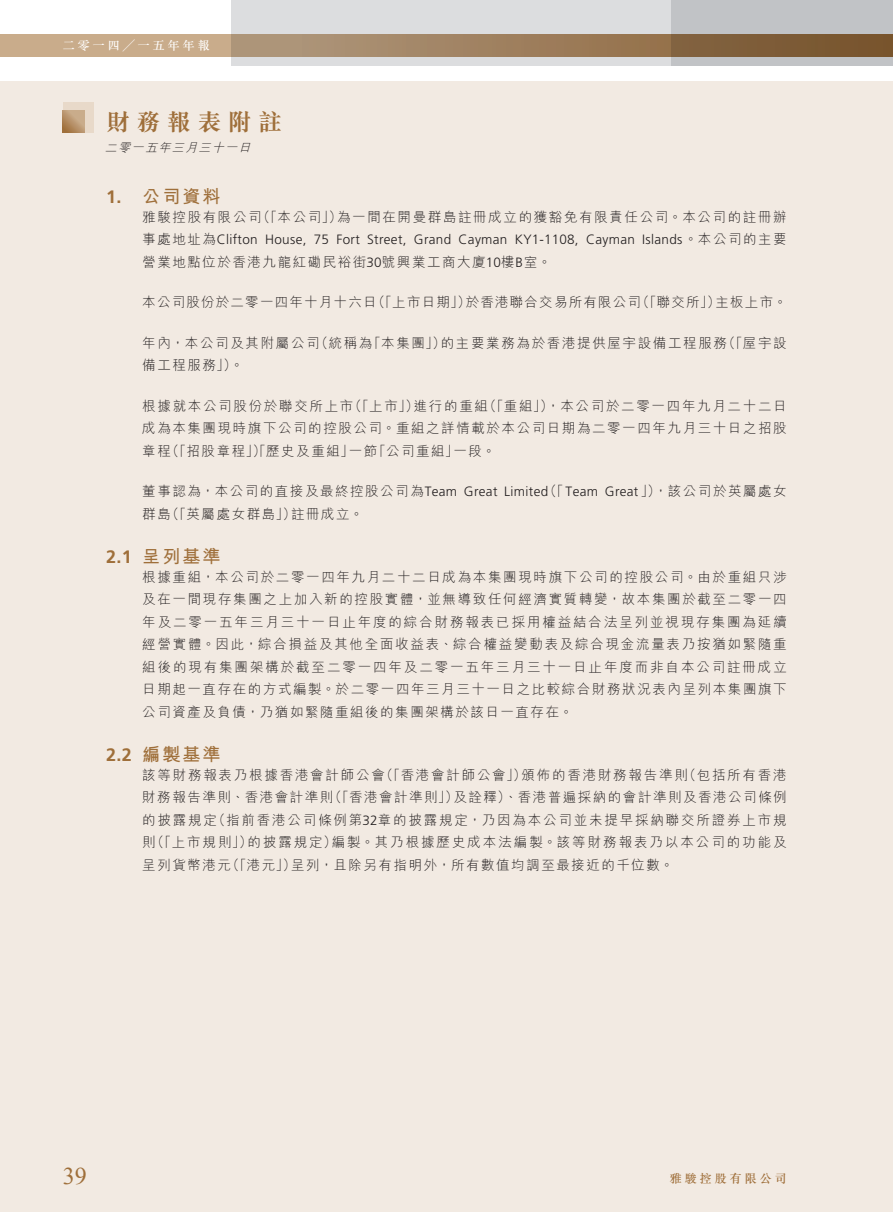
<style>
.page{position:relative;width:893px;height:1212px;background:#fff}
.page>*{position:absolute;margin:0;border:0;box-sizing:border-box;transform-origin:0 0}
.t1{font:700 24px "M Sung HK";letter-spacing:.265em;color:#9f6f3a}
.t2{font:24px "Times New Roman";color:#9f6f3a}
._03_H1{font:700 18px "M Hei HK";letter-spacing:.115em;color:#9f6f3a}
._03_H1-2{font:700 18px "Frutiger LT Std";color:#9f6f3a}
._12___P2{font:300 13.5px/22.5px "M Hei HK";letter-spacing:.115em;color:#231f20}
._12___P2-2{font:300 13.5px "Frutiger LT Std";letter-spacing:.025em;color:#231f20}
._12___P2-3{font:300 13.5px/22.5px "M Hei HK";letter-spacing:.135em;color:#231f20}
._12___P2-4{font:300 13.5px "M Hei HK";letter-spacing:.145em;color:#231f20}
._12___P2-5{font:300 13.5px "M Hei HK";letter-spacing:.09em;color:#231f20}
.t3{font:italic 300 12px "M Hei HK";color:#231f20}
.t4{font:500 12px "M Sung HK";letter-spacing:.25em;color:#fff}
.t5{font:500 12px "M Sung HK";letter-spacing:.25em;color:#9f6f3a}
.s1{font-family:"Frutiger LT Std"}
.s2{font-family:"M Hei HK"}
</style>
<div class="page">
<div style="left:0;top:81px;width:893px;height:1131px;background:#f2eae2"></div>
<div style="left:232px;top:0;width:661px;height:66px;background:#dcdddf"></div>
<svg style="left:0;top:34px;width:672px;height:22px;background:#af9272"></svg>
<svg style="left:672px;top:0;width:221px;height:66px;background:#a99e93"></svg>
<div style="left:63px;top:102px;width:30px;height:30px;background:#e8d9c9"></div>
<svg style="left:63px;top:111px;width:21px;height:21px"></svg>
<p class="t4" style="left:63px;top:38px;width:148px">二零一四╱一五年年報</p>
<h1 class="t1" style="left:106px;top:106px;width:178px">財務報表附註</h1>
<p class="t3" style="left:105px;top:139px;width:151px">二零一五年三月三十一日</p>
<p class="_03_H1" style="left:142px;top:183px;width:80px">公司資料</p>
<p class="_03_H1-2" style="left:106px;top:186px;width:17px">1.</p>
<p class="_12___P2" style="left:337px;top:205px;width:451px">為一間在開曼群島註冊成立的獲豁免有限責任公司。本公司的註冊辦</p>
<p class="_12___P2" style="left:257px;top:205px;width:87px">（「本公司」）</p>
<p class="_12___P2" style="left:142px;top:205px;width:121px">雅駿控股有限公司</p>
<p class="_12___P2" style="left:142px;top:227px;width:410px">事處地址為<span class="s1">Clifton<br></span>營業地點位於香港九龍紅磡民裕街<span class="s1">30</span>號興業工商大廈<span class="s1">10</span>樓<span class="s1">B</span>室。</p>
<p class="_12___P2-2" style="left:414px;top:232px;width:39px">Grand</p>
<p class="_12___P2-2" style="left:367px;top:232px;width:41px">Street,</p>
<p class="_12___P2-2" style="left:459px;top:232px;width:50px">Cayman</p>
<p class="_12___P2-2" style="left:515px;top:232px;width:65px">KY1-1108,</p>
<p class="_12___P2-2" style="left:265px;top:232px;width:43px">House,</p>
<p class="_12___P2-2" style="left:314px;top:232px;width:17px">75</p>
<p class="_12___P2-2" style="left:336px;top:232px;width:25px">Fort</p>
<p class="_12___P2-2" style="left:586px;top:232px;width:50px">Cayman</p>
<p class="_12___P2-2" style="left:642px;top:232px;width:146px">Islands<span class="s2">。本公司的主要</span></p>
<p class="_12___P2" style="left:372px;top:290px;width:100px">（「上市日期」）</p>
<p class="_12___P2" style="left:636px;top:290px;width:86px">（「聯交所」）</p>
<p class="_12___P2-5" style="left:466px;top:293px;width:177px">於香港聯合交易所有限公司</p>
<p class="_12___P2-5" style="left:142px;top:293px;width:236px">本公司股份於二零一四年十月十六日</p>
<p class="_12___P2" style="left:715px;top:290px;width:73px">主板上市。</p>
<p class="_12___P2" style="left:315px;top:331px;width:59px">（統稱為</p>
<p class="_12___P2" style="left:367px;top:331px;width:80px">「本集團」）</p>
<p class="_12___P2" style="left:722px;top:331px;width:66px">（「屋宇設</p>
<p class="_12___P2" style="left:142px;top:331px;width:179px">年內，本公司及其附屬公司備工程服務 。(「</p>
<p class="_12___P2" style="left:441px;top:331px;width:288px">的主要業務為於香港提供屋宇設備工程服務</p>
<p class="_03_H1-2" style="left:106px;top:546px;width:27px">2.1</p>
<p class="_03_H1-2" style="left:106px;top:744px;width:27px">2.2</p>
<p class="_12___P2" style="left:349px;top:394px;width:72px">（「上市」）</p>
<p class="_12___P2" style="left:483px;top:394px;width:72px">（「重組」）</p>
<p class="_12___P2" style="left:142px;top:394px;width:213px">根據就本公司股份於聯交所上市</p>
<p class="_12___P2" style="left:142px;top:416px;width:646px">成為本集團現時旗下公司的控股公司。重組之詳情載於本公司日期為二零一四年九月三十日之招股</p>
<p class="_12___P2" style="left:453px;top:439px;width:44px">一段。</p>
<p class="_12___P2" style="left:547px;top:394px;width:242px">，本公司於二零一四年九月二十二日</p>
<p class="_12___P2" style="left:414px;top:394px;width:76px">進行的重組</p>
<p class="_12___P2" style="left:166px;top:439px;width:189px">（「招股章程」）「歷史及重組」</p>
<p class="_12___P2" style="left:349px;top:439px;width:30px">一節</p>
<p class="_12___P2" style="left:142px;top:439px;width:30px">章程</p>
<p class="_12___P2" style="left:372px;top:439px;width:87px">「公司重組」</p>
<p class="_12___P2" style="left:291px;top:479px;width:168px;text-indent:-149px">董事認為，本公司的直接及最終控股公司為<span class="s1">Team</span>註冊成立。</p>
<p class="_12___P2" style="left:166px;top:502px;width:131px">（「英屬處女群島」）</p>
<p class="_12___P2" style="left:142px;top:502px;width:30px">群島</p>
<p class="_03_H1" style="left:142px;top:543px;width:80px">呈列基準</p>
<p class="_12___P2-2" style="left:464px;top:484px;width:35px">Great</p>
<p class="_12___P2-2" style="left:543px;top:484px;width:56px"><span class="s2">（「</span>Team</p>
<p class="_12___P2-2" style="left:504px;top:484px;width:45px">Limited</p>
<p class="_12___P2-2" style="left:605px;top:484px;width:57px">Great<span class="s2">」）</span></p>
<p class="_12___P2" style="left:654px;top:479px;width:134px">，該公司於英屬處女</p>
<p class="_12___P2" style="left:142px;top:565px;width:646px;text-align:justify">根據重組，本公司於二零一四年九月二十二日成為本集團現時旗下公司的控股公司。由於重組只涉及在一間現存集團之上加入新的控股實體，並無導致任何經濟實質轉變，故本集團於截至二零一四年及二零一五年三月三十一日止年度的綜合財務報表已採用權益結合法呈列並視現存集團為延續經營實體。因此，綜合損益及其他全面收益表、綜合權益變動表及綜合現金流量表乃按猶如緊隨重組後的現有集團架構於截至二零一四年及二零一五年三月三十一日止年度而非自本公司註冊成立日期起一直存在的方式編製。於二零一四年三月三十一日之比較綜合財務狀況表內呈列本集團旗下公司資產及負債，乃猶如緊隨重組後的集團架構於該日一直存在。</p>
<p class="_03_H1" style="left:142px;top:741px;width:80px">編製基準</p>
<p class="_12___P2" style="left:142px;top:763px;width:244px">該等財務報表乃根據香港會計師公會</p>
<p class="_12___P2" style="left:380px;top:763px;width:148px">（「香港會計師公會」）</p>
<p class="_12___P2" style="left:683px;top:763px;width:105px">（包括所有香港</p>
<p class="_12___P2" style="left:522px;top:763px;width:168px">頒佈的香港財務報告準則</p>
<p class="_12___P2" style="left:328px;top:785px;width:131px">（「香港會計準則」）</p>
<p class="_12___P2" style="left:453px;top:785px;width:335px">及詮釋）、香港普遍採納的會計準則及香港公司條例</p>
<p class="_12___P2-3" style="left:212px;top:785px;width:576px;text-indent:-70px">財務報告準則、香港會計準則<br>（指前香港公司條例第<span class="s1">32</span>章的披露規定，乃因為本公司並未提早採納聯交所證券上市規</p>
<p class="_12___P2" style="left:142px;top:808px;width:76px">的披露規定</p>
<p class="_12___P2" style="left:151px;top:830px;width:103px">（「上市規則」）</p>
<p class="_12___P2" style="left:247px;top:830px;width:91px">的披露規定）</p>
<p class="_12___P2-4" style="left:332px;top:833px;width:456px">編製。其乃根據歷史成本法編製。該等財務報表乃以本公司的功能及</p>
<p class="_12___P2" style="left:142px;top:830px;width:15px">則</p>
<p class="_12___P2" style="left:226px;top:853px;width:71px">（「港元」）</p>
<p class="_12___P2" style="left:142px;top:853px;width:90px">呈列貨幣港元</p>
<p class="_12___P2" style="left:291px;top:853px;width:384px">呈列，且除另有指明外，所有數值均調至最接近的千位數。</p>
<p class="t2" style="left:63px;top:1159px;width:25px">39</p>
<p class="t5" style="left:670px;top:1170px;width:119px">雅駿控股有限公司</p>
</div>
